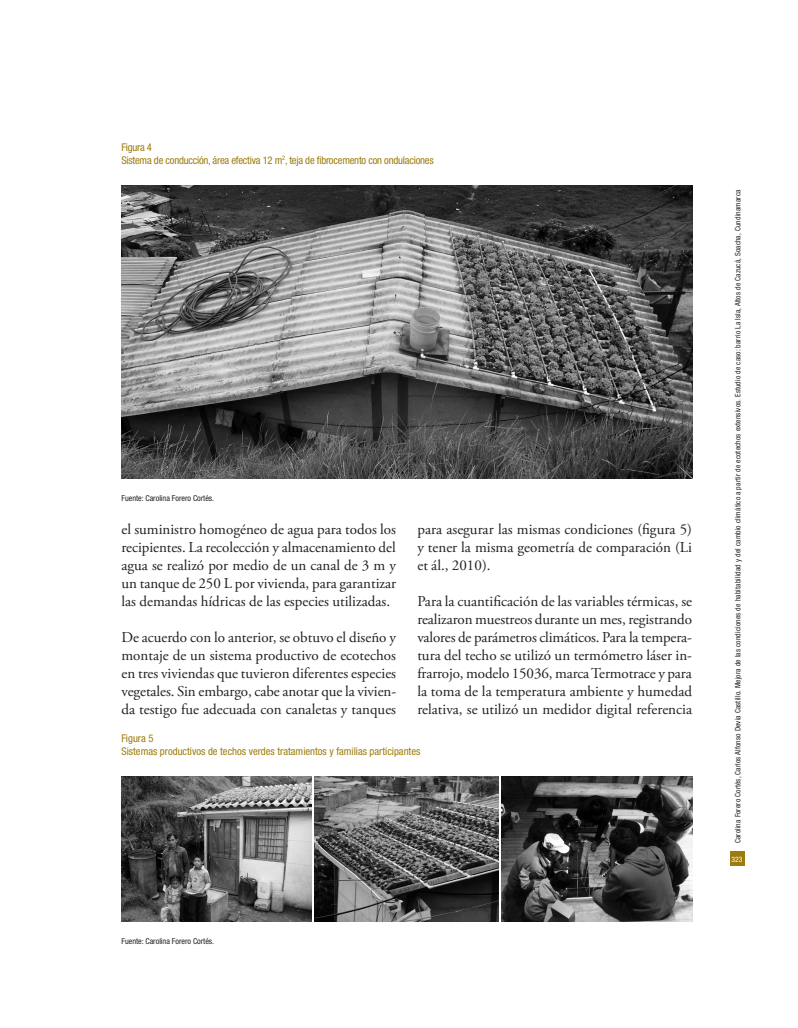
<style>
.page{position:relative;width:798px;height:1028px;background:#fff}
.page>*{position:absolute;margin:0;border:0;box-sizing:border-box;transform-origin:0 0}
.t1{font:15px/18px "Adobe Garamond Pro";color:#231f20;text-align:justify}
.t2{font:condensed 10.62px/12.8px "Helvetica Neue";letter-spacing:-.02em;color:#9c7c0c}
.t3{font:condensed 10.62px/12.8px "Helvetica Neue";color:#9c7c0c}
.t4{font:condensed 8.12px "Helvetica Neue";color:#231f20}
.t5{font:condensed 7.5px "Helvetica Neue";letter-spacing:.02em;color:#231f20}
.t6{font:condensed 7.5px "Helvetica Neue";color:#fff}
</style>
<div class="page">
<div style="left:729px;top:851px;width:15px;height:14px;background:#9c7c0c"></div>
<img style="left:121px;top:186px;width:570px;height:293px">
<img style="left:502px;top:777px;width:189px;height:145px">
<img style="left:121px;top:777px;width:190px;height:145px">
<img style="left:315px;top:777px;width:183px;height:145px">
<p class="t2" style="left:121px;top:141px;width:314px">Figura 4<br>Sistema de conducción, área efectiva 12 m<sup>2</sup>, teja de fibrocemento con ondulaciones</p>
<p class="t4" style="left:121px;top:493px;width:94px">Fuente: Carolina Forero Cortés.</p>
<p class="t1" style="left:121px;top:520px;width:276px">el suministro homogéneo de agua para todos los recipientes. La recolección y almacenamiento del agua se realizó por medio de un canal de 3 m y un tanque de 250 L por vivienda, para garantizar las demandas hídricas de las especies utilizadas.</p>
<p class="t1" style="left:121px;top:628px;width:276px">De acuerdo con lo anterior, se obtuvo el diseño y montaje de un sistema productivo de ecotechos en tres viviendas que tuvieron diferentes especies vegetales. Sin embargo, cabe anotar que la vivien&shy;da testigo fue adecuada con canaletas y tanques</p>
<p class="t1" style="left:417px;top:520px;width:276px">para asegurar las mismas condiciones (figura 5) y tener la misma geometría de comparación (Li et ál., 2010).</p>
<p class="t1" style="left:417px;top:592px;width:276px">Para la cuantificación de las variables térmicas, se realizaron muestreos durante un mes, registrando valores de parámetros climáticos. Para la tempera&shy;tura del techo se utilizó un termómetro láser in&shy;frarrojo, modelo 15036, marca Termotrace y para la toma de la temperatura ambiente y humedad relativa, se utilizó un medidor digital referencia</p>
<p class="t3" style="left:121px;top:732px;width:300px">Figura 5<br>Sistemas productivos de techos verdes tratamientos y familias participantes</p>
<p class="t4" style="left:121px;top:936px;width:94px">Fuente: Carolina Forero Cortés.</p>
<p class="t5" style="left:733px;top:843px;width:655px;rotate:-90deg">Carolina Forero Cortés, Carlos Alfonso Devia Castillo. Mejora de las condiciones de habitabilidad y del cambio climático a partir de ecotechos extensivos. Estudio de caso: barrio La Isla, Altos de Cazucá, Soacha, Cundinamarca</p>
<p class="t6" style="left:731px;top:854px;width:12px">323</p>
</div>
